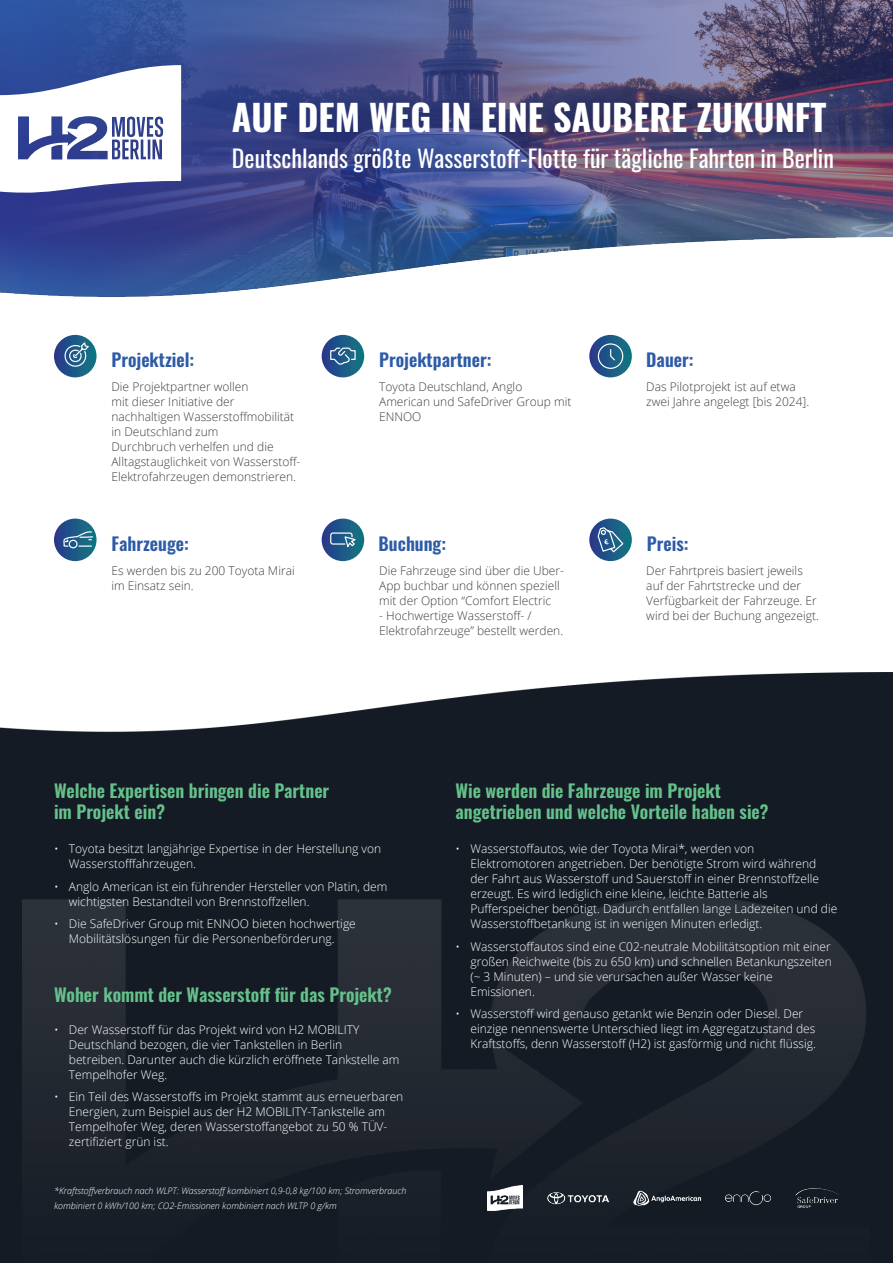
<style>
.page{position:relative;width:893px;height:1263px;background:#fff}
.page>*{position:absolute;margin:0;border:0;box-sizing:border-box;transform-origin:0 0}
.t1{font:700 36px "Oswald";color:#fff}
.t2{font:24px "Oswald";color:#fff}
.t3{font:600 18px/21.6px "Oswald";color:#65c18b}
.t4{font:600 18px "Oswald";color:#2d5ba7}
.t5{font:300 12px/15px "Open Sans";color:#fff}
.Body{font:300 12px/15px "Open Sans";color:#3e3e3f}
.Info_text{font:italic 300 9px/15px "Open Sans";color:#fff}
</style>
<div class="page">
<img style="left:0;top:672px;width:893px;height:150px">
<div style="left:0;top:822px;width:893px;height:441px;background:#151b24"></div>
<img style="left:22px;top:897px;width:844px;height:242px">
<img style="left:711px;top:0;width:182px;height:237px">
<img style="left:0;top:0;width:711px;height:237px">
<img style="left:0;top:237px;width:877px;height:141px">
<svg style="left:0;top:65px;width:181px;height:132px"></svg>
<svg style="left:54px;top:335px;width:43px;height:42px"></svg>
<div style="left:322px;top:335px;width:42px;height:42px;background:linear-gradient(to right,#28398b,#137883);border-radius:21px"></div>
<svg style="left:589px;top:335px;width:43px;height:42px"></svg>
<div style="left:322px;top:519px;width:42px;height:42px;background:linear-gradient(to right,#27388a,#167984);border-radius:21px"></div>
<svg style="left:589px;top:519px;width:43px;height:42px"></svg>
<svg style="left:54px;top:519px;width:43px;height:42px"></svg>
<img style="left:487px;top:1185px;width:352px;height:26px">
<svg style="left:62px;top:340px;width:29px;height:29px"></svg>
<svg style="left:330px;top:347px;width:26px;height:19px"></svg>
<svg style="left:597px;top:343px;width:27px;height:26px"></svg>
<svg style="left:63px;top:531px;width:31px;height:18px"></svg>
<svg style="left:330px;top:532px;width:27px;height:18px"></svg>
<svg style="left:597px;top:526px;width:27px;height:27px"></svg>
<h2 class="t1" style="left:232px;top:86px;width:596px">AUF DEM WEG IN EINE SAUBERE ZUKUNFT</h2>
<h3 class="t2" style="left:232px;top:137px;width:604px">Deutschlands größte Wasserstoff-Flotte für tägliche Fahrten in Berlin</h3>
<h4 class="t4" style="left:111px;top:344px;width:84px">Projektziel:</h4>
<h4 class="t4" style="left:379px;top:344px;width:114px">Projektpartner:</h4>
<h4 class="t4" style="left:646px;top:344px;width:49px">Dauer:</h4>
<p class="Body" style="left:111px;top:379px;width:191px">Die Projektpartner wollen<br>mit dieser Initiative der nachhaltigen Wasserstoffmobilität in Deutschland zum<br>Durchbruch verhelfen und die<br>Alltagstauglichkeit von Wasserstoff-<br>Elektrofahrzeugen demonstrieren.</p>
<p class="Body" style="left:379px;top:379px;width:194px">Toyota Deutschland, Anglo<br>American und SafeDriver Group mit<br>ENNOO</p>
<p class="Body" style="left:646px;top:379px;width:164px">Das Pilotprojekt ist auf etwa zwei Jahre angelegt [bis 2024].</p>
<h4 class="t4" style="left:111px;top:527px;width:79px">Fahrzeuge:</h4>
<h4 class="t4" style="left:379px;top:527px;width:69px">Buchung:</h4>
<h4 class="t4" style="left:647px;top:527px;width:43px">Preis:</h4>
<p class="Body" style="left:111px;top:562px;width:185px">Es werden bis zu 200 Toyota Mirai im Einsatz sein.</p>
<p class="Body" style="left:379px;top:562px;width:186px">Die Fahrzeuge sind über die Uber-<br>App buchbar und können speziell mit der Option “Comfort Electric</p>
<p class="Body" style="left:379px;top:607px;width:186px">- Hochwertige Wasserstoff- /<br>Elektrofahrzeuge” bestellt werden.</p>
<p class="Body" style="left:646px;top:562px;width:174px">Der Fahrtpreis basiert jeweils auf der Fahrtstrecke und der<br>Verfügbarkeit der Fahrzeuge. Er wird bei der Buchung angezeigt.</p>
<h4 class="t3" style="left:54px;top:778px;width:277px">Welche Expertisen bringen die Partner im Projekt ein?</h4>
<h4 class="t3" style="left:455px;top:778px;width:315px">Wie werden die Fahrzeuge im Projekt angetrieben und welche Vorteile haben sie?</h4>
<p class="t5" style="left:69px;top:841px;width:314px;text-indent:-15px">• Toyota besitzt langjährige Expertise in der Herstellung von<br>Wasserstofffahrzeugen.</p>
<p class="t5" style="left:69px;top:878px;width:320px;text-indent:-15px">• Anglo American ist ein führender Hersteller von Platin, dem wichtigsten Bestandteil von Brennstoffzellen.</p>
<p class="t5" style="left:54px;top:916px;width:303px;text-align:center">• Die SafeDriver Group mit ENNOO bieten hochwertige<br>Mobilitätslösungen für die Personenbeförderung.</p>
<h4 class="t3" style="left:54px;top:982px;width:339px">Woher kommt der Wasserstoff für das Projekt?</h4>
<p class="t5" style="left:69px;top:1021px;width:332px;text-indent:-15px">• Der Wasserstoff für das Projekt wird von H2 MOBILITY Deutschland bezogen, die vier Tankstellen in Berlin betreiben. Darunter auch die kürzlich eröffnete Tankstelle am Tempelhofer Weg.</p>
<p class="t5" style="left:69px;top:1089px;width:336px;text-indent:-15px">• Ein Teil des Wasserstoffs im Projekt stammt aus erneuerbaren Energien, zum Beispiel aus der H2 MOBILITY-Tankstelle am Tempelhofer Weg, deren Wasserstoffangebot zu 50 % TÜV&shy;zertifiziert grün ist.</p>
<p class="Info_text" style="left:54px;top:1183px;width:354px">*Kraftstoffverbrauch nach WLPT: Wasserstoff kombiniert 0,9-0,8 kg/100 km; Stromverbrauch kombiniert 0 kWh/100 km; CO2-Emissionen kombiniert nach WLTP 0 g/km</p>
<p class="t5" style="left:470px;top:841px;width:368px;text-indent:-15px">• Wasserstoffautos, wie der Toyota Mirai*, werden von Elektromotoren angetrieben. Der benötigte Strom wird während der Fahrt aus Wasserstoff und Sauerstoff in einer Brennstoffzelle erzeugt. Es wird lediglich eine kleine, leichte Batterie als Pufferspeicher benötigt. Dadurch entfallen lange Ladezeiten und die Wasserstoffbetankung ist in wenigen Minuten erledigt.</p>
<p class="t5" style="left:470px;top:938px;width:363px;text-indent:-15px">• Wasserstoffautos sind eine C02-neutrale Mobilitätsoption mit einer großen Reichweite (bis zu 650 km) und schnellen Betankungszeiten (~ 3 Minuten) – und sie verursachen außer Wasser keine Emissionen.</p>
<p class="t5" style="left:470px;top:1006px;width:347px;text-indent:-15px">• Wasserstoff wird genauso getankt wie Benzin oder Diesel. Der einzige nennenswerte Unterschied liegt im Aggregatzustand des<br>Kraftstoffs, denn Wasserstoff (H2) ist gasförmig und nicht flüssig.</p>
</div>
